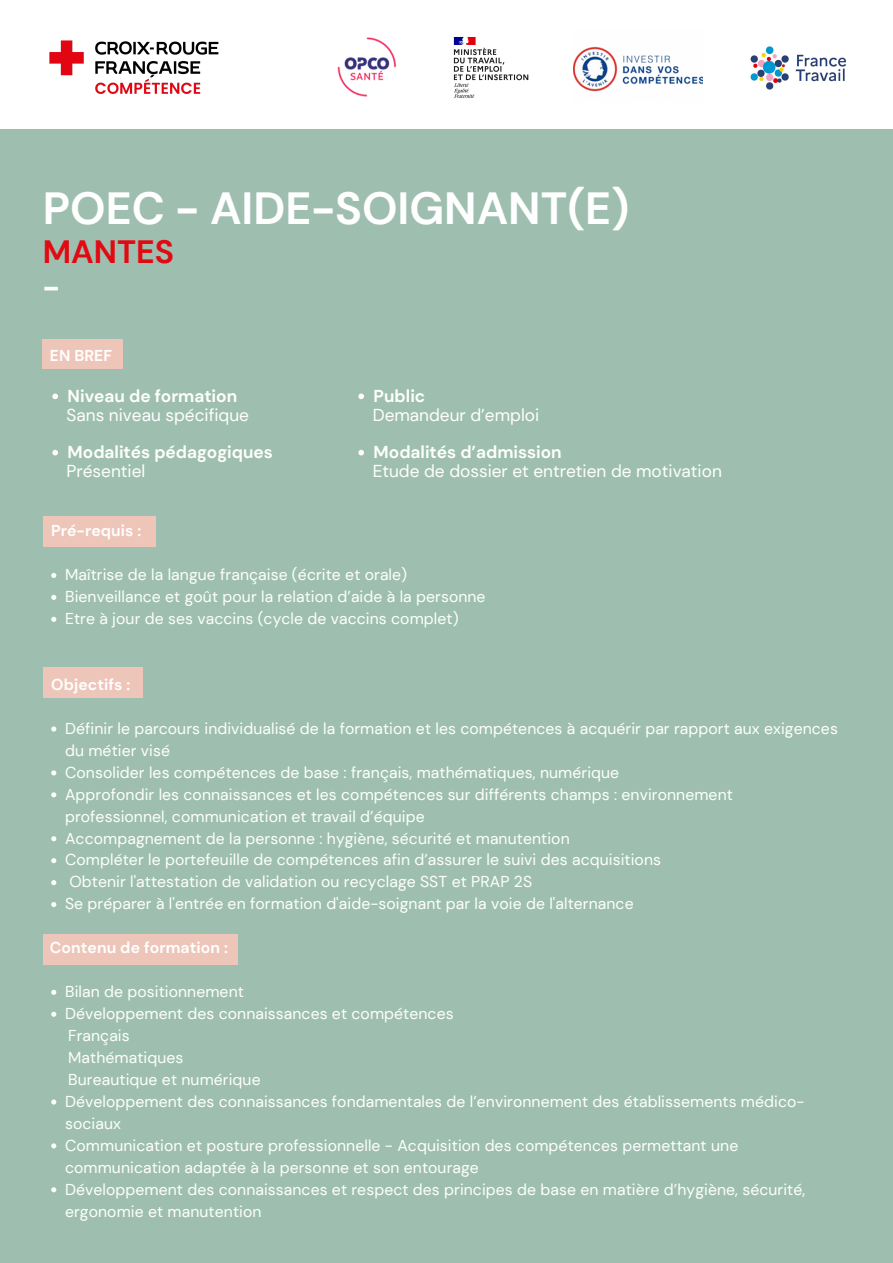
<style>
.page{position:relative;width:893px;height:1263px;background:#9ebfb0}
.page>*{position:absolute;margin:0;border:0;box-sizing:border-box;transform-origin:0 0}
.t1{font:700 45px "DM Sans";color:#fff}
.t2{font:700 32.25px/35.4px "DM Sans";color:#e10a13}
.t3{font:17.25px "DM Sans";color:#fff}
.t4{font:700 17.25px "DM Sans";color:#fff}
.t5{font:15.75px/21.9px "DM Sans";letter-spacing:.005em;color:#fff}
.t6{font:700 15.75px "DM Sans";letter-spacing:.005em;color:#fff}
.s1{color:#fff}
</style>
<div class="page">
<div style="left:0;top:0;width:893px;height:129px;background:#fff"></div>
<div style="left:43px;top:339px;width:80px;height:30px;background:#eec5b9"></div>
<div style="left:43px;top:516px;width:113px;height:30px;background:#eec5b9"></div>
<div style="left:43px;top:667px;width:99px;height:31px;background:#eec5b9"></div>
<div style="left:43px;top:934px;width:194px;height:30px;background:#eec5b9"></div>
<svg style="left:51px;top:573px;width:5px;height:5px"></svg>
<svg style="left:51px;top:595px;width:5px;height:5px"></svg>
<svg style="left:51px;top:617px;width:5px;height:5px"></svg>
<svg style="left:51px;top:726px;width:5px;height:5px"></svg>
<svg style="left:51px;top:770px;width:5px;height:5px"></svg>
<svg style="left:51px;top:792px;width:5px;height:5px"></svg>
<svg style="left:51px;top:836px;width:5px;height:5px"></svg>
<svg style="left:51px;top:858px;width:5px;height:5px"></svg>
<svg style="left:51px;top:880px;width:5px;height:5px"></svg>
<svg style="left:51px;top:902px;width:5px;height:5px"></svg>
<svg style="left:51px;top:990px;width:5px;height:5px"></svg>
<svg style="left:51px;top:1012px;width:5px;height:5px"></svg>
<svg style="left:51px;top:1099px;width:5px;height:5px"></svg>
<svg style="left:51px;top:1143px;width:5px;height:5px"></svg>
<svg style="left:51px;top:1187px;width:5px;height:5px"></svg>
<img style="left:337px;top:37px;width:59px;height:60px">
<img style="left:574px;top:46px;width:128px;height:46px">
<img style="left:453px;top:37px;width:76px;height:61px">
<img style="left:49px;top:40px;width:170px;height:54px">
<img style="left:750px;top:46px;width:97px;height:44px">
<svg style="left:52px;top:394px;width:6px;height:5px"></svg>
<svg style="left:358px;top:394px;width:6px;height:5px"></svg>
<svg style="left:358px;top:450px;width:6px;height:5px"></svg>
<svg style="left:52px;top:450px;width:6px;height:5px"></svg>
<p class="t1" style="left:43px;top:180px;width:588px">POEC - AIDE-SOIGNANT(E)</p>
<p class="t2" style="left:43px;top:234px;width:133px">MANTES <span class="s1">-</span></p>
<p class="t6" style="left:50px;top:345px;width:64px">EN BREF</p>
<p class="t4" style="left:68px;top:385px;width:171px">Niveau de formation</p>
<p class="t4" style="left:374px;top:385px;width:53px">Public</p>
<p class="t3" style="left:67px;top:404px;width:184px">Sans niveau spécifique</p>
<p class="t3" style="left:373px;top:404px;width:168px">Demandeur d’emploi</p>
<p class="t3" style="left:67px;top:460px;width:80px">Présentiel</p>
<p class="t3" style="left:373px;top:460px;width:351px">Etude de dossier et entretien de motivation</p>
<p class="t4" style="left:68px;top:441px;width:207px">Modalités pédagogiques</p>
<p class="t4" style="left:374px;top:441px;width:190px">Modalités d’admission</p>
<p class="t6" style="left:51px;top:521px;width:92px">Pré-requis :</p>
<p class="t5" style="left:65px;top:564px;width:343px">Maîtrise de la langue française (écrite et orale)</p>
<p class="t5" style="left:65px;top:586px;width:422px">Bienveillance et goût pour la relation d’aide à la personne</p>
<p class="t5" style="left:65px;top:608px;width:395px">Etre à jour de ses vaccins (cycle de vaccins complet)</p>
<h1 class="t6" style="left:51px;top:674px;width:81px">Objectifs :</h1>
<h2 class="t5" style="left:65px;top:717px;width:774px">Définir le parcours individualisé de la formation et les compétences à acquérir par rapport aux exigences du métier visé</h2>
<h3 class="t5" style="left:65px;top:761px;width:555px">Consolider les compétences de base : français, mathématiques, numérique</h3>
<p class="t5" style="left:65px;top:783px;width:669px">Approfondir les connaissances et les compétences sur différents champs : environnement professionnel, communication et travail d’équipe</p>
<p class="t5" style="left:65px;top:827px;width:506px">Accompagnement de la personne : hygiène, sécurité et manutention</p>
<p class="t5" style="left:65px;top:849px;width:597px">Compléter le portefeuille de compétences afin d’assurer le suivi des acquisitions</p>
<h3 class="t5" style="left:69px;top:871px;width:464px">Obtenir l'attestation de validation ou recyclage SST et PRAP 2S</h3>
<p class="t5" style="left:65px;top:893px;width:570px">Se préparer à l'entrée en formation d'aide-soignant par la voie de l'alternance</p>
<p class="t6" style="left:50px;top:937px;width:179px">Contenu de formation :</p>
<p class="t5" style="left:65px;top:981px;width:180px">Bilan de positionnement</p>
<p class="t5" style="left:65px;top:1003px;width:390px">Développement des connaissances et compétences</p>
<p class="t5" style="left:68px;top:1025px;width:63px">Français</p>
<p class="t5" style="left:68px;top:1046px;width:117px">Mathématiques</p>
<p class="t5" style="left:68px;top:1068px;width:194px">Bureautique et numérique</p>
<h3 class="t5" style="left:65px;top:1090px;width:741px">Développement des connaissances fondamentales de l’environnement des établissements médico&shy;sociaux</h3>
<p class="t5" style="left:65px;top:1134px;width:674px">Communication et posture professionnelle - Acquisition des compétences permettant une communication adaptée à la personne et son entourage</p>
<p class="t5" style="left:65px;top:1178px;width:741px">Développement des connaissances et respect des principes de base en matière d’hygiène, sécurité, ergonomie et manutention</p>
</div>
